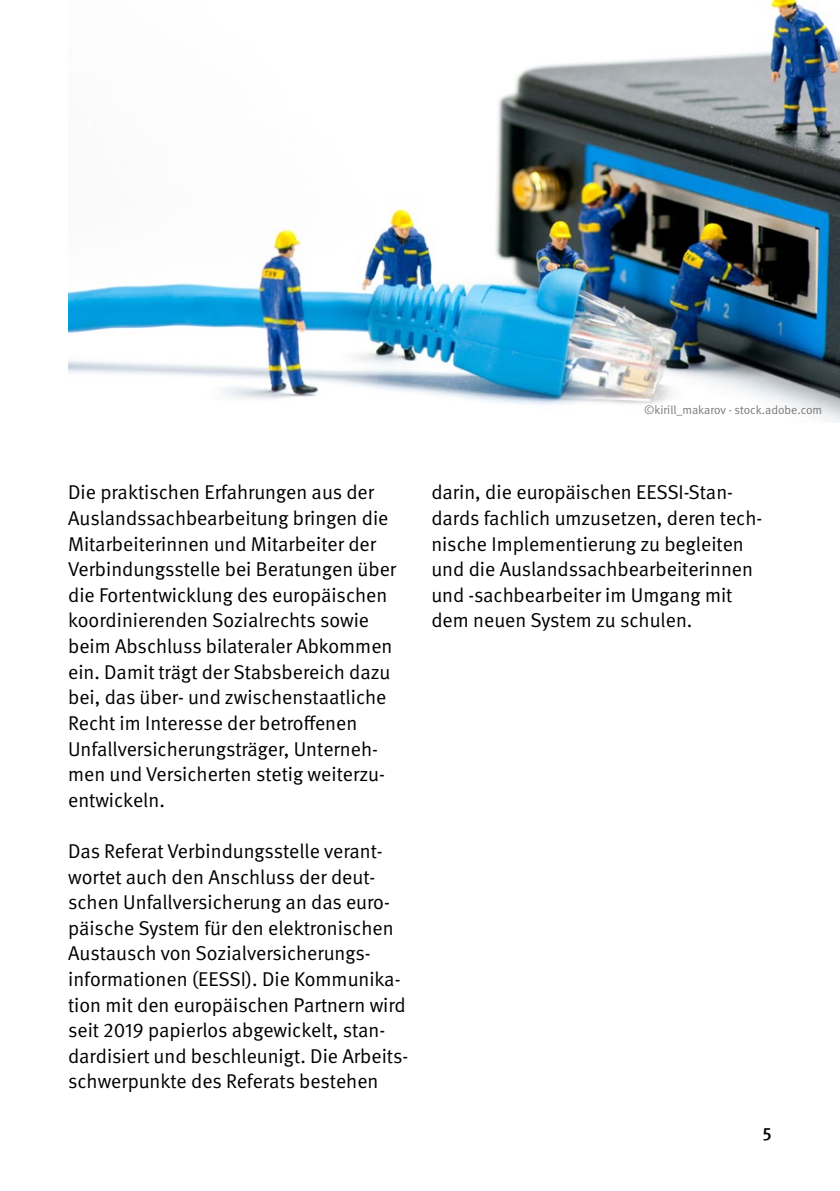
<style>
.page{position:relative;width:840px;height:1191px;background:#fff}
.page>*{position:absolute;margin:0;border:0;box-sizing:border-box;transform-origin:0 0}
._02_Fließtext_Fließtext_ZAB_H_D{font:20px/25.6px "DGUV Meta";color:#000}
.t1{font:500 18px "DGUV Meta";color:#000}
.t2{font:12px "DGUV Meta";letter-spacing:-.005em;color:#797979}
</style>
<div class="page">
<img style="left:68px;top:0;width:771px;height:422px">
<p class="t2" style="left:643px;top:403px;width:179px">©kirill_makarov - stock.adobe.com</p>
<p class="_02_Fließtext_Fließtext_ZAB_H_D" style="left:68px;top:480px;width:329px">Die praktischen Erfahrungen aus der Auslandssachbearbeitung bringen die Mitarbeiterinnen und Mitarbeiter der Verbindungsstelle bei Beratungen über die Fortentwicklung des europäischen koordinierenden Sozialrechts sowie beim Abschluss bilateraler Abkommen ein. Damit trägt der Stabsbereich dazu bei, das über- und zwischenstaatliche Recht im Interesse der betroffenen Unfallversicherungsträger, Unterneh&shy;men und Versicherten stetig weiterzu&shy;entwickeln.</p>
<p class="_02_Fließtext_Fließtext_ZAB_H_D" style="left:68px;top:838px;width:341px">Das Referat Verbindungsstelle verant&shy;wortet auch den Anschluss der deut&shy;schen Unfallversicherung an das euro&shy;päische System für den elektronischen Austausch von Sozialversicherungs&shy;informationen (EESSI). Die Kommunika&shy;tion mit den europäischen Partnern wird seit 2019 papierlos abgewickelt, stan&shy;dardisiert und beschleunigt. Die Arbeits&shy;schwerpunkte des Referats bestehen</p>
<p class="_02_Fließtext_Fließtext_ZAB_H_D" style="left:431px;top:480px;width:332px">darin, die europäischen EESSI-Stan&shy;dards fachlich umzusetzen, deren tech&shy;nische Implementierung zu begleiten und die Auslandssachbearbeiterinnen und -sachbearbeiter im Umgang mit dem neuen System zu schulen.</p>
<p class="t1" style="left:762px;top:1123px;width:10px">5</p>
</div>
